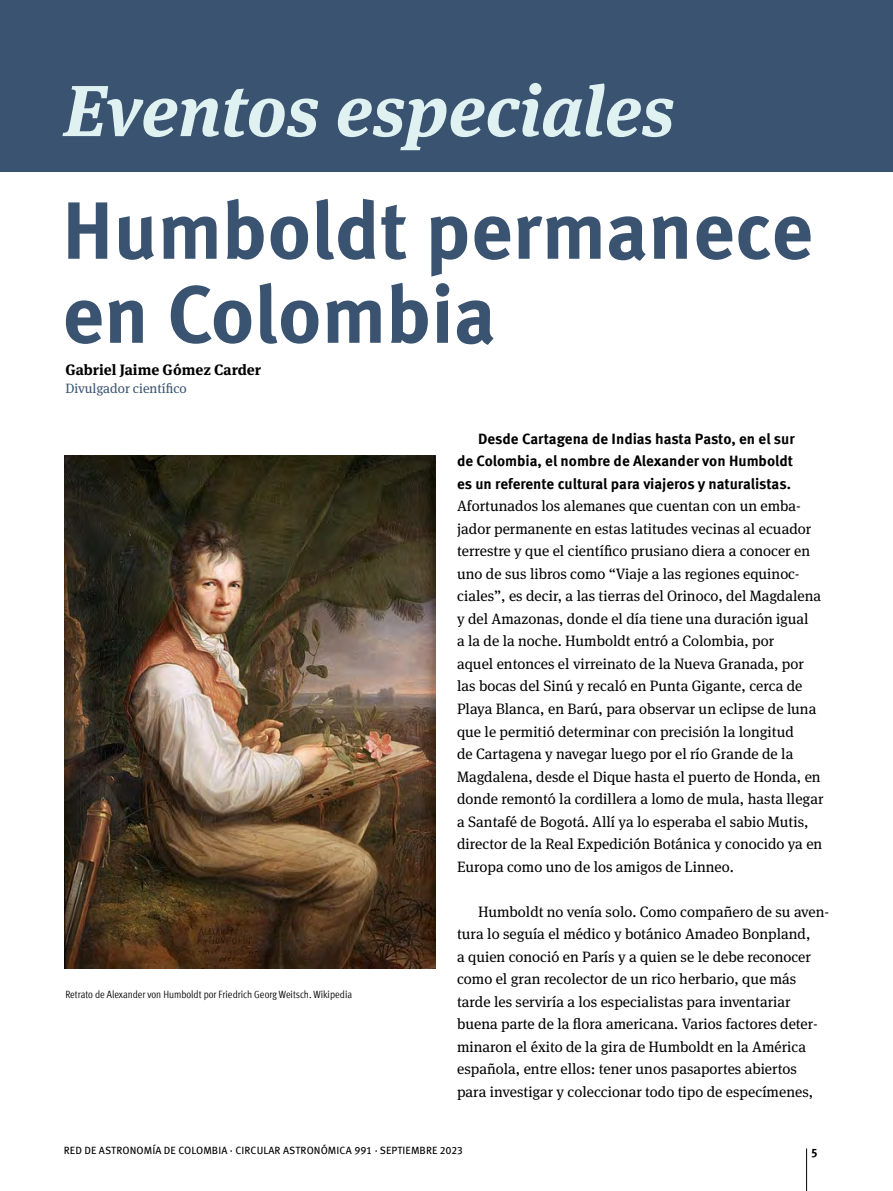
<style>
.page{position:relative;width:893px;height:1191px;background:#fff}
.page>*{position:absolute;margin:0;border:0;box-sizing:border-box;transform-origin:0 0}
.t1{font:700 81px/84px "Meta Pro";color:#395370}
.t2{font:italic 700 72px "Meta Serif Pro";color:#e0f1f2}
.t3{font:15px/22.5px "Meta Serif Pro";color:#000}
.t4{font:700 15px/22.5px "Meta Pro";letter-spacing:-.005em;color:#000;text-align:justify}
.t5{font:700 15px "Meta Serif Pro";color:#000}
.t6{font:13.5px "Meta Serif Pro";color:#395370}
.t7{font:700 12px "Meta Pro";color:#000}
.t8{font:10.5px "Meta Pro";letter-spacing:.01em;color:#000}
.t9{font:condensed 10.5px "Meta Pro";color:#000}
</style>
<div class="page">
<hr style="left:806px;top:1148px;width:1px;height:43px;background:#000">
<div style="left:0;top:0;width:893px;height:172px;background:#395370"></div>
<img style="left:65px;top:455px;width:371px;height:513px">
<h2 class="t2" style="left:64px;top:53px;width:612px">Eventos especiales</h2>
<h1 class="t1" style="left:62px;top:183px;width:752px">Humboldt permanece en Colombia</h1>
<p class="t5" style="left:66px;top:358px;width:197px">Gabriel Jaime Gómez Carder</p>
<p class="t6" style="left:66px;top:379px;width:123px">Divulgador científico</p>
<p class="t9" style="left:66px;top:986px;width:288px">Retrato de Alexander von Humboldt por Friedrich Georg Weitsch. Wikipedia</p>
<p class="t4" style="left:457px;top:426px;width:339px;text-indent:21px">Desde Cartagena de Indias hasta Pasto, en el sur de Colombia, el nombre de Alexander von Humboldt es un referente cultural para viajeros y naturalistas.</p>
<p class="t3" style="left:457px;top:494px;width:368px">Afortunados los alemanes que cuentan con un emba&shy;jador permanente en estas latitudes vecinas al ecuador terrestre y que el científico prusiano diera a conocer en uno de sus libros como “Viaje a las regiones equinoc&shy;ciales”, es decir, a las tierras del Orinoco, del Magdalena y del Amazonas, donde el día tiene una duración igual<br>a la de la noche. Humboldt entró a Colombia, por<br>aquel entonces el virreinato de la Nueva Granada, por las bocas del Sinú y recaló en Punta Gigante, cerca de Playa Blanca, en Barú, para observar un eclipse de luna que le permitió determinar con precisión la longitud<br>de Cartagena y navegar luego por el río Grande de la Magdalena, desde el Dique hasta el puerto de Honda, en donde remontó la cordillera a lomo de mula, hasta llegar a Santafé de Bogotá. Allí ya lo esperaba el sabio Mutis, director de la Real Expedición Botánica y conocido ya en Europa como uno de los amigos de Linneo.</p>
<p class="t3" style="left:457px;top:899px;width:374px;text-indent:21px">Humboldt no venía solo. Como compañero de su aven&shy;tura lo seguía el médico y botánico Amadeo Bonpland,<br>a quien conoció en París y a quien se le debe reconocer como el gran recolector de un rico herbario, que más tarde les serviría a los especialistas para inventariar buena parte de la flora americana. Varios factores deter&shy;minaron el éxito de la gira de Humboldt en la América española, entre ellos: tener unos pasaportes abiertos para investigar y coleccionar todo tipo de especímenes,</p>
<p class="t8" style="left:64px;top:1142px;width:401px">RED DE ASTRONOMÍA DE COLOMBIA · CIRCULAR ASTRONÓMICA 991 · SEPTIEMBRE 2023</p>
<p class="t7" style="left:811px;top:1143px;width:7px">5</p>
</div>
